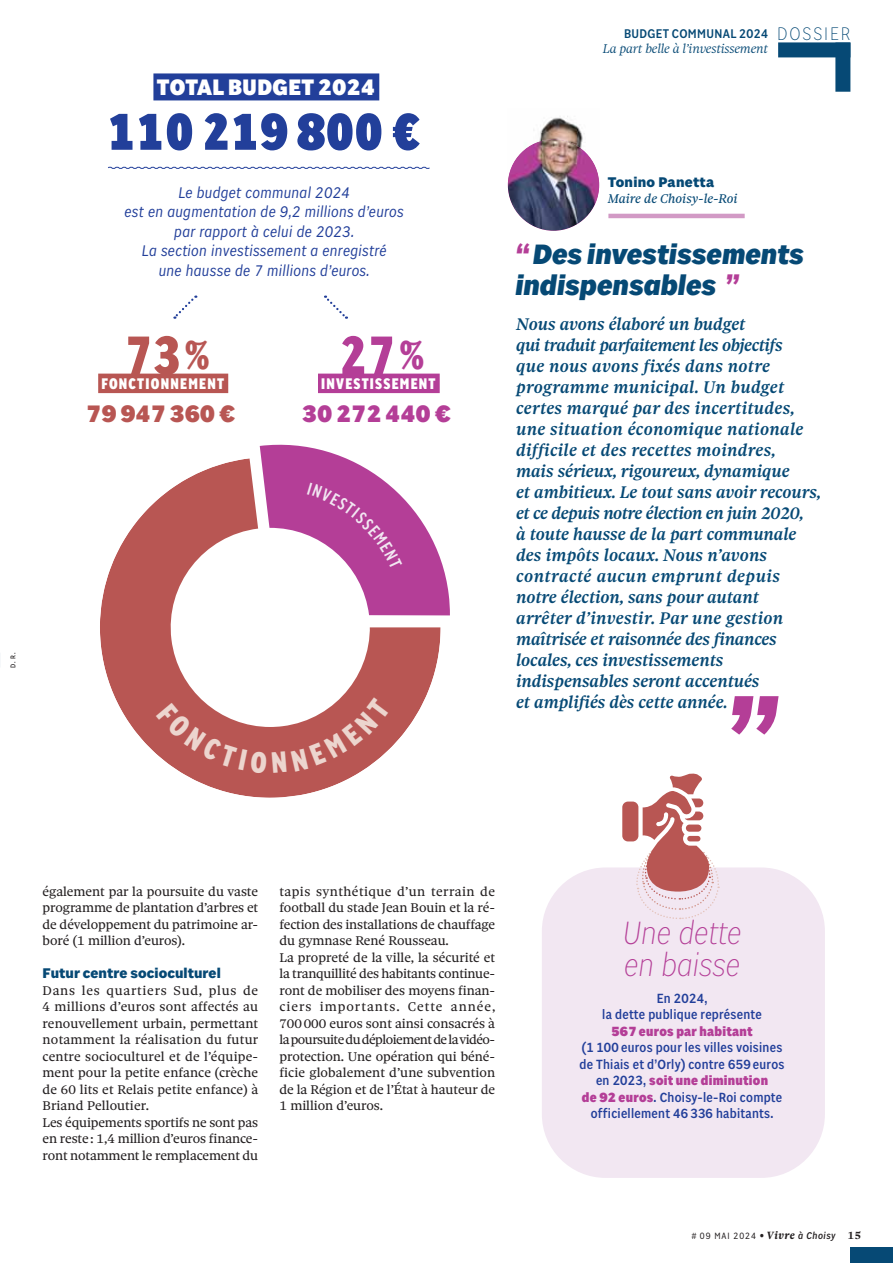
<style>
.page{position:relative;width:893px;height:1263px;background:#fff}
.page>*{position:absolute;margin:0;border:0;box-sizing:border-box;transform-origin:0 0}
.t1{font:700 extra-condensed 58.5px "Sole Sans";color:#b85653}
.t2{font:700 extra-condensed 58.5px "Sole Sans";color:#b43e97}
.t3{font:900 extra-condensed 55.5px "Sole Sans";letter-spacing:.02em;color:#223f9a}
.t4{font:italic 300 condensed 34.5px/31.5px "Sole Sans";color:#b43e97}
.t5{font:italic 900 30px/31.5px "Sole Sans";color:#064975}
.t6{font:900 condensed 25.5px "Sole Sans";letter-spacing:.02em;color:#b85653}
.t7{font:900 condensed 25.5px "Sole Sans";letter-spacing:.02em;color:#b43e97}
.t8{font:900 condensed 24px "Sole Sans";letter-spacing:.02em;color:#fff}
.t9{font:italic 500 18px/21px "Sole Serif Text";letter-spacing:-.005em;color:#064975}
.t10{font:italic condensed 16.5px/19.5px "Sole Sans";letter-spacing:.02em;color:#223f9a;text-align:center}
.t11{font:800 extra-condensed 16.5px "Sole Sans";letter-spacing:.075em;color:#fff}
.t12{font:800 15px "Sole Sans";letter-spacing:.005em;color:#064975}
.t13{font:500 condensed 14.25px/16.5px "Sole Sans";letter-spacing:.02em;color:#223f9a;text-align:center}
.t14{font:900 condensed 14.25px "Sole Sans";letter-spacing:.02em;color:#b43e97}
.t15{font:13.5px/16.5px "Sole Serif Text";letter-spacing:-.005em;color:#231f20}
.t16{font:italic 300 13.5px "Sole Serif Subhead";letter-spacing:-.01em;color:#064975}
.t17{font:500 condensed 13.5px "Sole Sans";letter-spacing:.025em;color:#064975}
.t18{font:italic 13.5px "Sole Serif Text";color:#064975}
.t19{font:condensed 9.75px "Sole Sans";letter-spacing:.1em;color:#231f20}
.t20{font:condensed 7.5px "Sole Sans";color:#231f20}
.s1{font-size:43.2px}
.s2{font-weight:300;font-size:19.5px}
.s3{color:#b43e97}
.s4{font-weight:900;color:#b43e97}
.s5{font-size:10.5px}
.s6{font-family:"Sole Serif Text";font-weight:700;font-style:italic;font-stretch:normal;font-size:11.25px}
.s7{font-weight:500;font-style:italic;font-size:10.5px}
.s8{font-family:"Sole Serif Text";font-weight:700;font-stretch:normal;font-size:11.25px}
</style>
<div class="page">
<div style="left:542px;top:867px;width:283px;height:311px;background:#f2e7f2;border-radius:64px"></div>
<div style="left:778px;top:42px;width:72px;height:15px;background:#064975"></div>
<div style="left:835px;top:43px;width:15px;height:49px;background:#064975"></div>
<hr style="left:608px;top:214px;width:137px;height:4px;background:#d29ac5">
<svg style="left:731px;top:696px;width:48px;height:39px"></svg>
<img style="left:539px;top:116px;width:46px;height:23px">
<img style="left:508px;top:139px;width:91px;height:92px">
<svg style="left:100px;top:458px;width:341px;height:340px"></svg>
<div style="left:153px;top:73px;width:226px;height:27px;background:#223f9a"></div>
<div style="left:98px;top:374px;width:130px;height:19px;background:#b85653"></div>
<div style="left:318px;top:374px;width:122px;height:19px;background:#b43e97"></div>
<svg style="left:108px;top:166px;width:322px;height:3px"></svg>
<svg style="left:173px;top:296px;width:23px;height:23px"></svg>
<svg style="left:325px;top:296px;width:23px;height:23px"></svg>
<div style="left:622px;top:802px;width:16px;height:39px;background:#b85653;border-radius:6px"></div>
<svg style="left:635px;top:773px;width:85px;height:146px"></svg>
<div style="left:850px;top:1248px;width:43px;height:15px;background:#064975"></div>
<svg style="left:156px;top:697px;width:235px;height:76px"></svg>
<svg style="left:260px;top:444px;width:190px;height:171px"></svg>
<p class="t20" style="left:10px;top:668px;width:16px;rotate:-90deg">D. R.</p>
<h3 class="t8" style="left:157px;top:72px;width:219px">TOTAL BUDGET 2024</h3>
<h2 class="t3" style="left:108px;top:98px;width:314px">110 219 800 €</h2>
<p class="t10" style="left:125px;top:184px;width:281px">Le budget communal 2024<br>est en augmentation de 9,2 millions d’euros par rapport à celui de 2023.<br>La section investissement a enregistré<br>une hausse de 7 millions d’euros.</p>
<h1 class="t1" style="left:125px;top:320px;width:86px">73<span class="s1">%</span></h1>
<p class="t11" style="left:101px;top:373px;width:124px">FONCTIONNEMENT</p>
<h3 class="t6" style="left:87px;top:398px;width:150px">79 947 360 €</h3>
<h1 class="t2" style="left:340px;top:320px;width:86px">27<span class="s1">%</span></h1>
<p class="t11" style="left:321px;top:373px;width:116px">INVESTISSEMENT</p>
<h3 class="t7" style="left:302px;top:398px;width:150px">30 272 440 €</h3>
<p class="t17" style="left:624px;top:29px;width:228px">BUDGET COMMUNAL 2024 <span class="s2">DOSSIER</span></p>
<p class="t16" style="left:603px;top:41px;width:167px">La part belle à l’investissement</p>
<p class="t12" style="left:608px;top:176px;width:108px">Tonino Panetta</p>
<p class="t18" style="left:608px;top:193px;width:131px">Maire de Choisy-le-Roi</p>
<h3 class="t5" style="left:515px;top:238px;width:290px"><span class="s3">“</span>Des investissements indispensables <span class="s3">”</span></h3>
<p class="t9" style="left:516px;top:316px;width:307px">Nous avons élaboré un budget<br>qui traduit parfaitement les objectifs<br>que nous avons fixés dans notre programme municipal. Un budget certes marqué par des incertitudes, une situation économique nationale difficile et des recettes moindres,<br>mais sérieux, rigoureux, dynamique<br>et ambitieux. Le tout sans avoir recours, et ce depuis notre élection en juin 2020,<br>à toute hausse de la part communale des impôts locaux. Nous n’avons contracté aucun emprunt depuis notre élection, sans pour autant<br>arrêter d’investir. Par une gestion maîtrisée et raisonnée des finances locales, ces investissements indispensables seront accentués<br>et amplifiés dès cette année.</p>
<p class="t15" style="left:43px;top:884px;width:217px;text-align:justify">également par la poursuite du vaste programme de plantation d’arbres et de développement du patrimoine ar&shy;boré (1 million d’euros).</p>
<p class="t12" style="left:43px;top:968px;width:180px">Futur centre socioculturel</p>
<p class="t15" style="left:43px;top:983px;width:217px">Dans les quartiers Sud, plus de 4 millions d’euros sont affectés au renouvellement urbain, permettant notamment la réalisation du futur centre socioculturel et de l’équipe&shy;ment pour la petite enfance (crèche de 60 lits et Relais petite enfance) à Briand Pelloutier.<br>Les équipements sportifs ne sont pas en reste: 1,4 million d’euros finance&shy;ront notamment le remplacement du</p>
<p class="t15" style="left:279px;top:884px;width:218px">tapis synthétique d’un terrain de football du stade Jean Bouin et la ré&shy;fection des installations de chauffage du gymnase René Rousseau.<br>La propreté de la ville, la sécurité et la tranquillité des habitants continue&shy;ront de mobiliser des moyens finan&shy;ciers importants. Cette année, 700 000 euros sont ainsi consacrés à la poursuite du déploiement de la vidéo&shy;protection. Une opération qui béné&shy;ficie globalement d’une subvention de la Région et de l’État à hauteur de 1 million d’euros.</p>
<h3 class="t4" style="left:623px;top:916px;width:120px">Une dette en baisse</h3>
<p class="t13" style="left:602px;top:991px;width:161px">En 2024,<br>la dette publique représente</p>
<p class="t14" style="left:612px;top:1023px;width:143px">567 euros par habitant</p>
<p class="t13" style="left:580px;top:1040px;width:206px">(1 100 euros pour les villes voisines de Thiais et d’Orly) contre 659 euros en 2023, <span class="s4">soit une diminution<br>de 92 euros</span>. Choisy-le-Roi compte officiellement 46 336 habitants.</p>
<p class="t19" style="left:692px;top:1230px;width:171px"># 09 MAI 2024 <span class="s5">•</span> <span class="s6">Vivre</span> <span class="s7">à Choisy</span> <span class="s8">15</span></p>
</div>
